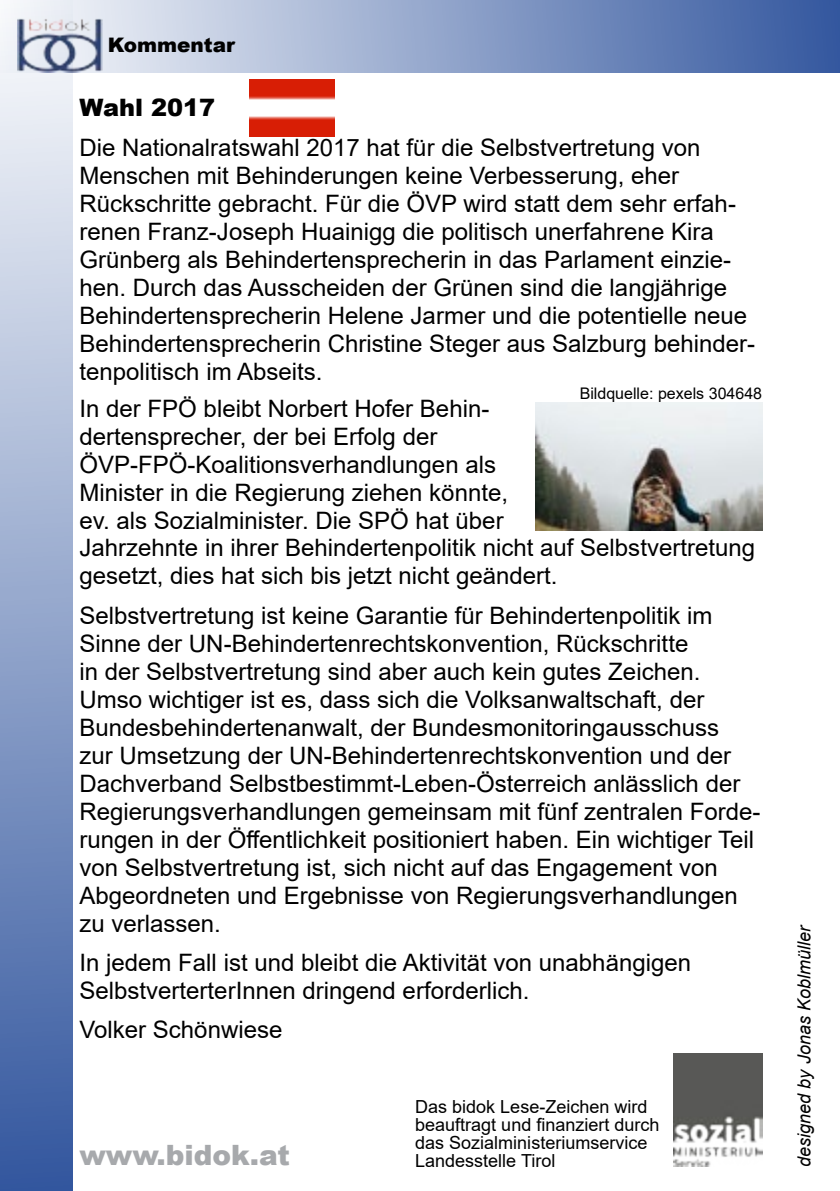
<style>
.page{position:relative;width:840px;height:1191px;background:#fff}
.page>*{position:absolute;margin:0;border:0;box-sizing:border-box;transform-origin:0 0}
.t1{font:900 28px "Arial";color:#a7a9ac}
.S_S__Text{font:24px/28px "Arial";color:#000}
.S_S__Ueberschrift_3{font:900 24px "Arial";color:#000}
.S_S__Ueberschrift_2{font:900 20px "Arial";color:#000}
.S_S__Text-2{font:18px/18px "Arial";color:#000}
.S_S__Text-3{font:italic 18px "Arial";color:#000}
.t2{font:16px "Arial";color:#000}
</style>
<div class="page">
<div style="left:0;top:0;width:839px;height:72px;background:linear-gradient(to right,#fcfcfd,#34589f)"></div>
<div style="left:0;top:0;width:72px;height:1191px;background:linear-gradient(to bottom,#fbfcfd,#33579e)"></div>
<img style="left:673px;top:1053px;width:88px;height:113px">
<img style="left:17px;top:17px;width:85px;height:55px">
<img style="left:535px;top:403px;width:226px;height:127px">
<img style="left:249px;top:79px;width:86px;height:57px">
<h2 class="S_S__Ueberschrift_2" style="left:108px;top:30px;width:129px">Kommentar</h2>
<h3 class="S_S__Ueberschrift_3" style="left:79px;top:90px;width:137px">Wahl 2017</h3>
<p class="S_S__Text" style="left:79px;top:133px;width:677px">Die Nationalratswahl 2017 hat für die Selbstvertretung von Menschen mit Behinderungen keine Verbesserung, eher Rückschritte gebracht. Für die ÖVP wird statt dem sehr erfah&shy;renen Franz-Joseph Huainigg die politisch unerfahrene Kira Grünberg als Behindertensprecherin in das Parlament einzie&shy;hen. Durch das Ausscheiden der Grünen sind die langjährige Behindertensprecherin Helene Jarmer und die potentielle neue Behindertensprecherin Christine Steger aus Salzburg behinder&shy;tenpolitisch im Abseits.</p>
<p class="t2" style="left:579px;top:382px;width:184px">Bildquelle: pexels 304648</p>
<p class="S_S__Text" style="left:79px;top:395px;width:676px">In der FPÖ bleibt Norbert Hofer Behin-<br>dertensprecher, der bei Erfolg der ÖVP-FPÖ-Koalitionsverhandlungen als<br>Minister in die Regierung ziehen könnte,<br>ev. als Sozialminister. Die SPÖ hat über<br>Jahrzehnte in ihrer Behindertenpolitik nicht auf Selbstvertretung gesetzt, dies hat sich bis jetzt nicht geändert.</p>
<p class="S_S__Text" style="left:79px;top:601px;width:682px">Selbstvertretung ist keine Garantie für Behindertenpolitik im Sinne der UN-Behindertenrechtskonvention, Rückschritte<br>in der Selbstvertretung sind aber auch kein gutes Zeichen.<br>Umso wichtiger ist es, dass sich die Volksanwaltschaft, der Bundesbehindertenanwalt, der Bundesmonitoringausschuss<br>zur Umsetzung der UN-Behindertenrechtskonvention und der Dachverband Selbstbestimmt-Leben-Österreich anlässlich der Regierungsverhandlungen gemeinsam mit fünf zentralen Forde&shy;rungen in der Öffentlichkeit positioniert haben. Ein wichtiger Teil von Selbstvertretung ist, sich nicht auf das Engagement von Abgeordneten und Ergebnisse von Regierungsverhandlungen zu verlassen.</p>
<p class="S_S__Text" style="left:79px;top:948px;width:613px">In jedem Fall ist und bleibt die Aktivität von unabhängigen<br>SelbstverterterInnen dringend erforderlich.</p>
<p class="S_S__Text" style="left:79px;top:1015px;width:204px">Volker Schönwiese</p>
<p class="S_S__Text-2" style="left:415px;top:1097px;width:246px">Das bidok Lese-Zeichen wird beauftragt und finanziert durch das Sozialministeriumservice</p>
<p class="t1" style="left:79px;top:1134px;width:212px">www.bidok.at</p>
<p class="S_S__Text-2" style="left:415px;top:1151px;width:142px">Landesstelle Tirol</p>
<p class="S_S__Text-3" style="left:792px;top:1166px;width:243px;rotate:-90deg">designed by Jonas Koblmüller</p>
</div>
